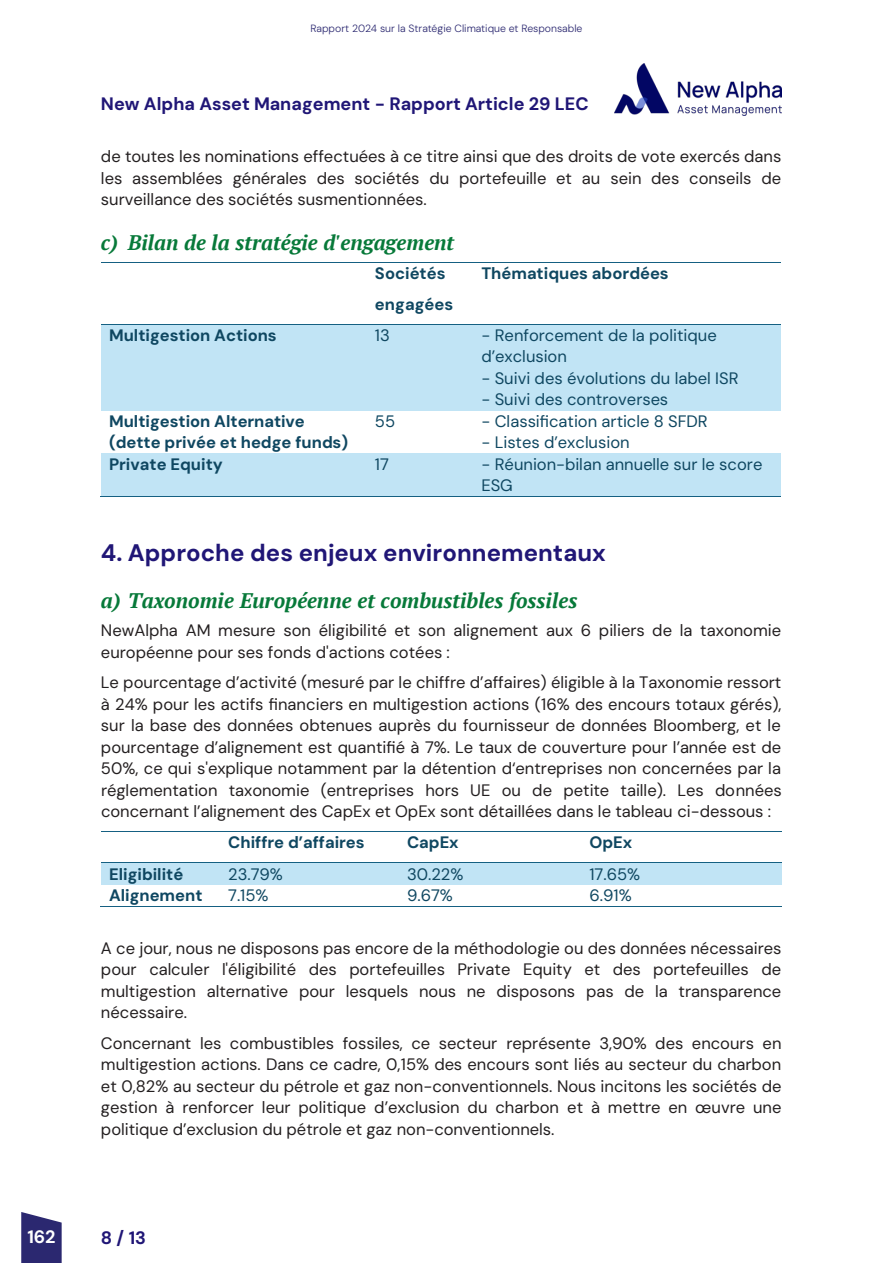
<style>
.page{position:relative;width:893px;height:1263px;background:#fff}
.page>*{position:absolute;margin:0;border:0;box-sizing:border-box;transform-origin:0 0}
.t1{font:700 24px "DM Sans";color:#201676}
.t2{font:italic 700 21px "PT Serif";color:#077939}
.t3{font:700 18px "DM Sans";color:#201676}
.t4{font:700 18px "DM Sans";color:#fff}
.t5{font:16.5px/21.5px "DM Sans";color:#231f20;text-align:justify}
.t6{font:16.5px/21.6px "DM Sans";color:#0f4761}
.t7{font:700 16.5px/30.5px "DM Sans";color:#0f4761}
.t8{font:300 10.5px "DM Sans";color:#2b2870}
</style>
<div class="page">
<svg style="left:21px;top:1212px;width:41px;height:51px;background:#434180"></svg>
<img style="left:615px;top:64px;width:166px;height:51px">
<hr style="left:101px;top:262px;width:266px;height:1px;background:#156082">
<hr style="left:368px;top:262px;width:105px;height:1px;background:#156082">
<hr style="left:474px;top:262px;width:307px;height:1px;background:#156082">
<div style="left:101px;top:324px;width:266px;height:86px;background:#c1e4f5"></div>
<div style="left:367px;top:324px;width:106px;height:86px;background:#c1e4f5"></div>
<div style="left:473px;top:324px;width:308px;height:86px;background:#c1e4f5"></div>
<hr style="left:101px;top:324px;width:266px;height:1px;background:#156082">
<hr style="left:368px;top:324px;width:105px;height:1px;background:#156082">
<hr style="left:474px;top:324px;width:307px;height:1px;background:#156082">
<div style="left:101px;top:453px;width:266px;height:43px;background:#c1e4f5"></div>
<div style="left:367px;top:453px;width:106px;height:43px;background:#c1e4f5"></div>
<div style="left:473px;top:453px;width:308px;height:43px;background:#c1e4f5"></div>
<hr style="left:100px;top:496px;width:267px;height:1px;background:#156082">
<hr style="left:366px;top:496px;width:107px;height:1px;background:#156082">
<hr style="left:473px;top:496px;width:308px;height:1px;background:#156082">
<hr style="left:101px;top:831px;width:119px;height:1px;background:#156082">
<hr style="left:221px;top:831px;width:178px;height:1px;background:#156082">
<hr style="left:400px;top:831px;width:181px;height:1px;background:#156082">
<hr style="left:582px;top:831px;width:199px;height:1px;background:#156082">
<div style="left:101px;top:863px;width:119px;height:21px;background:#c1e4f5"></div>
<div style="left:220px;top:863px;width:179px;height:21px;background:#c1e4f5"></div>
<div style="left:399px;top:863px;width:182px;height:21px;background:#c1e4f5"></div>
<div style="left:581px;top:863px;width:200px;height:21px;background:#c1e4f5"></div>
<hr style="left:101px;top:862px;width:119px;height:1px;background:#156082">
<hr style="left:221px;top:862px;width:178px;height:1px;background:#156082">
<hr style="left:400px;top:862px;width:181px;height:1px;background:#156082">
<hr style="left:582px;top:862px;width:199px;height:1px;background:#156082">
<hr style="left:100px;top:906px;width:120px;height:1px;background:#156082">
<hr style="left:220px;top:906px;width:179px;height:1px;background:#156082">
<hr style="left:399px;top:906px;width:182px;height:1px;background:#156082">
<hr style="left:581px;top:906px;width:200px;height:1px;background:#156082">
<p class="t4" style="left:27px;top:1225px;width:30px">162</p>
<p class="t8" style="left:311px;top:22px;width:273px">Rapport 2024 sur la Stratégie Climatique et Responsable</p>
<p class="t3" style="left:101px;top:93px;width:489px">New Alpha Asset Management - Rapport Article 29 LEC</p>
<p class="t5" style="left:101px;top:145px;width:682px">de toutes les nominations effectuées à ce titre ainsi que des droits de vote exercés dans les assemblées générales des sociétés du portefeuille et au sein des conseils de surveillance des sociétés susmentionnées.</p>
<p class="t2" style="left:101px;top:229px;width:355px">c) Bilan de la stratégie d'engagement</p>
<p class="t7" style="left:375px;top:258px;width:80px">Sociétés engagées</p>
<p class="t7" style="left:481px;top:258px;width:189px">Thématiques abordées</p>
<p class="t7" style="left:109px;top:320px;width:169px">Multigestion Actions</p>
<p class="t6" style="left:375px;top:324px;width:17px">13</p>
<p class="t6" style="left:481px;top:324px;width:237px">- Renforcement de la politique d’exclusion</p>
<p class="t6" style="left:481px;top:367px;width:259px">- Suivi des évolutions du label ISR</p>
<p class="t6" style="left:481px;top:389px;width:188px">- Suivi des controverses</p>
<p class="t7" style="left:109px;top:410px;width:241px;line-height:21.5px">Multigestion Alternative (dette privée et hedge funds)</p>
<p class="t6" style="left:375px;top:410px;width:22px">55</p>
<p class="t6" style="left:481px;top:410px;width:228px">- Classification article 8 SFDR</p>
<p class="t6" style="left:481px;top:432px;width:150px">- Listes d’exclusion</p>
<p class="t7" style="left:109px;top:449px;width:115px">Private Equity</p>
<p class="t6" style="left:375px;top:453px;width:16px">17</p>
<p class="t6" style="left:481px;top:453px;width:283px">- Réunion-bilan annuelle sur le score<br>ESG</p>
<p class="t1" style="left:101px;top:537px;width:506px">4. Approche des enjeux environnementaux</p>
<p class="t2" style="left:101px;top:587px;width:478px">a) Taxonomie Européenne et combustibles fossiles</p>
<p class="t5" style="left:101px;top:619px;width:682px">NewAlpha AM mesure son éligibilité et son alignement aux 6 piliers de la taxonomie européenne pour ses fonds d'actions cotées :</p>
<p class="t5" style="left:101px;top:671px;width:682px">Le pourcentage d’activité (mesuré par le chiffre d’affaires) éligible à la Taxonomie ressort à 24% pour les actifs financiers en multigestion actions (16% des encours totaux gérés), sur la base des données obtenues auprès du fournisseur de données Bloomberg, et le pourcentage d’alignement est quantifié à 7%. Le taux de couverture pour l’année est de 50%, ce qui s'explique notamment par la détention d‘entreprises non concernées par la réglementation taxonomie (entreprises hors UE ou de petite taille). Les données concernant l’alignement des CapEx et OpEx sont détaillées dans le tableau ci-dessous :</p>
<p class="t7" style="left:228px;top:827px;width:138px">Chiffre d’affaires</p>
<p class="t7" style="left:407px;top:827px;width:53px">CapEx</p>
<p class="t7" style="left:589px;top:827px;width:44px">OpEx</p>
<p class="t7" style="left:109px;top:858px;width:76px">Eligibilité</p>
<p class="t6" style="left:228px;top:863px;width:56px">23.79%</p>
<p class="t6" style="left:407px;top:863px;width:58px">30.22%</p>
<p class="t6" style="left:589px;top:863px;width:52px">17.65%</p>
<p class="t7" style="left:109px;top:880px;width:95px">Alignement</p>
<p class="t6" style="left:228px;top:884px;width:42px">7.15%</p>
<p class="t6" style="left:407px;top:884px;width:47px">9.67%</p>
<p class="t6" style="left:589px;top:884px;width:44px">6.91%</p>
<p class="t5" style="left:101px;top:937px;width:682px">A ce jour, nous ne disposons pas encore de la méthodologie ou des données nécessaires pour calculer l'éligibilité des portefeuilles Private Equity et des portefeuilles de multigestion alternative pour lesquels nous ne disposons pas de la transparence nécessaire.</p>
<p class="t5" style="left:101px;top:1032px;width:682px">Concernant les combustibles fossiles, ce secteur représente 3,90% des encours en multigestion actions. Dans ce cadre, 0,15% des encours sont liés au secteur du charbon et 0,82% au secteur du pétrole et gaz non-conventionnels. Nous incitons les sociétés de gestion à renforcer leur politique d’exclusion du charbon et à mettre en œuvre une politique d’exclusion du pétrole et gaz non-conventionnels.</p>
<p class="t3" style="left:101px;top:1226px;width:47px">8 / 13</p>
</div>
